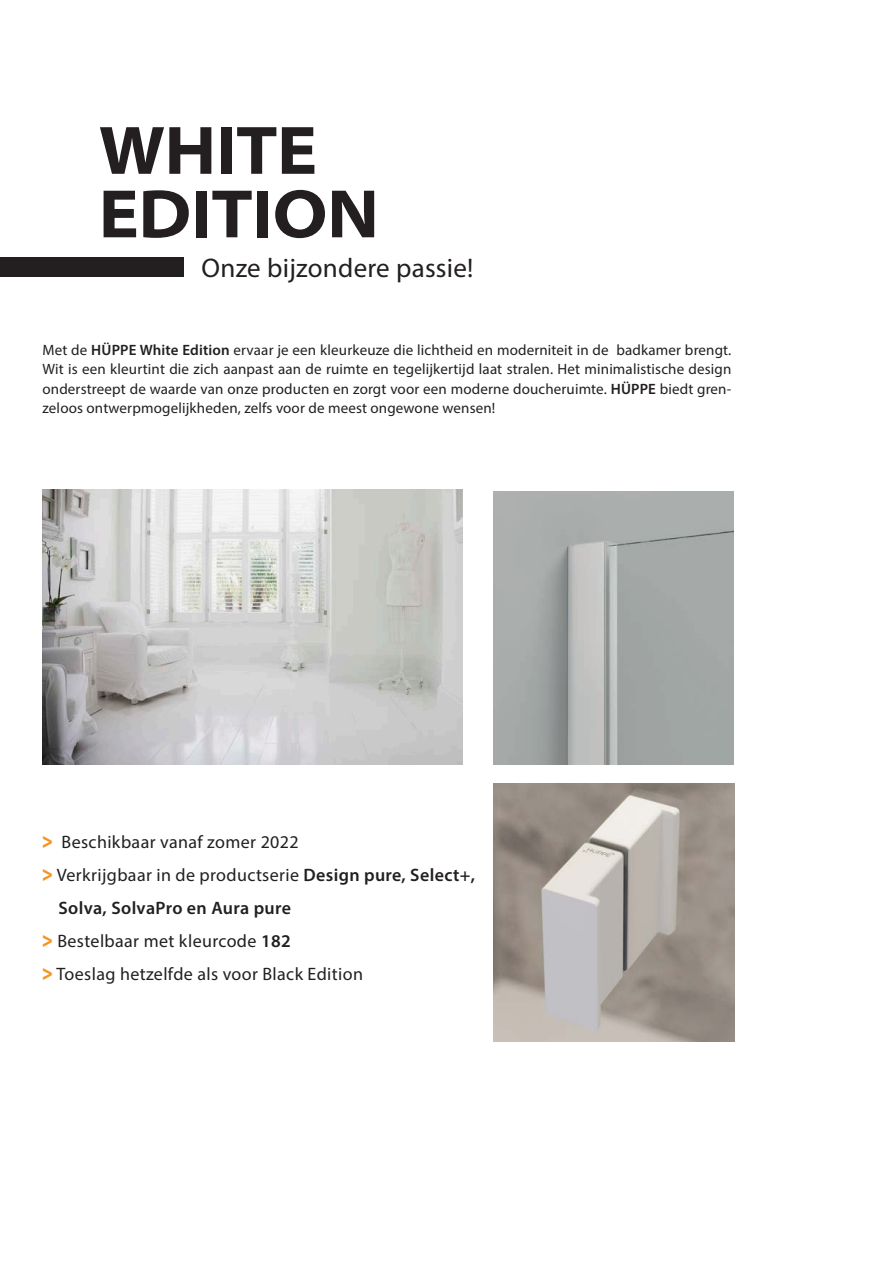
<style>
.page{position:relative;width:893px;height:1263px;background:#fff}
.page>*{position:absolute;margin:0;border:0;box-sizing:border-box;transform-origin:0 0}
.t1{font:700 semi-expanded 69.15px/63.4px "Myriad Pro";letter-spacing:-.005em;color:#231f20}
.t2{font:27px "Myriad Pro";letter-spacing:.01em;color:#231f20}
.t3{font:18px "Myriad Pro";letter-spacing:.02em;color:#231f20}
.t4{font:600 18px "Myriad Pro";letter-spacing:.02em;color:#231f20}
.t5{font:15px/19.5px "Myriad Pro";letter-spacing:.01em;color:#231f20;text-align:justify}
.s1{font-weight:600}
.s2{font-weight:900;font-stretch:semi-expanded;font-size:22.5px;color:#f7931d}
</style>
<div class="page">
<img style="left:493px;top:784px;width:241px;height:258px">
<img style="left:43px;top:489px;width:419px;height:275px">
<div style="left:0;top:257px;width:183px;height:20px;background:#231f20"></div>
<img style="left:493px;top:491px;width:240px;height:273px">
<h1 class="t1" style="left:99px;top:120px;width:282px">WHITE<br>EDITION</h1>
<h2 class="t2" style="left:202px;top:251px;width:273px">Onze bijzondere passie!</h2>
<p class="t5" style="left:43px;top:340px;width:690px">Met de <span class="s1">HÜPPE White Edition</span> ervaar je een kleurkeuze die lichtheid en moderniteit in de badkamer brengt.<br>Wit is een kleurtint die zich aanpast aan de ruimte en tegelijkertijd laat stralen. Het minimalistische design onderstreept de waarde van onze producten en zorgt voor een moderne doucheruimte. <span class="s1">HÜPPE</span> biedt gren&shy;zeloos ontwerpmogelijkheden, zelfs voor de meest ongewone wensen!</p>
<p class="t3" style="left:42px;top:831px;width:258px"><span class="s2">&gt;</span> Beschikbaar vanaf zomer 2022</p>
<p class="t3" style="left:42px;top:864px;width:435px"><span class="s2">&gt;</span> Verkrijgbaar in de productserie <span class="s1">Design pure, Select+,</span></p>
<p class="t4" style="left:58px;top:896px;width:234px">Solva, SolvaPro en Aura pure</p>
<p class="t3" style="left:42px;top:930px;width:250px"><span class="s2">&gt;</span> Bestelbaar met kleurcode <span class="s1">182</span></p>
<p class="t3" style="left:42px;top:963px;width:322px"><span class="s2">&gt;</span> Toeslag hetzelfde als voor Black Edition</p>
</div>
